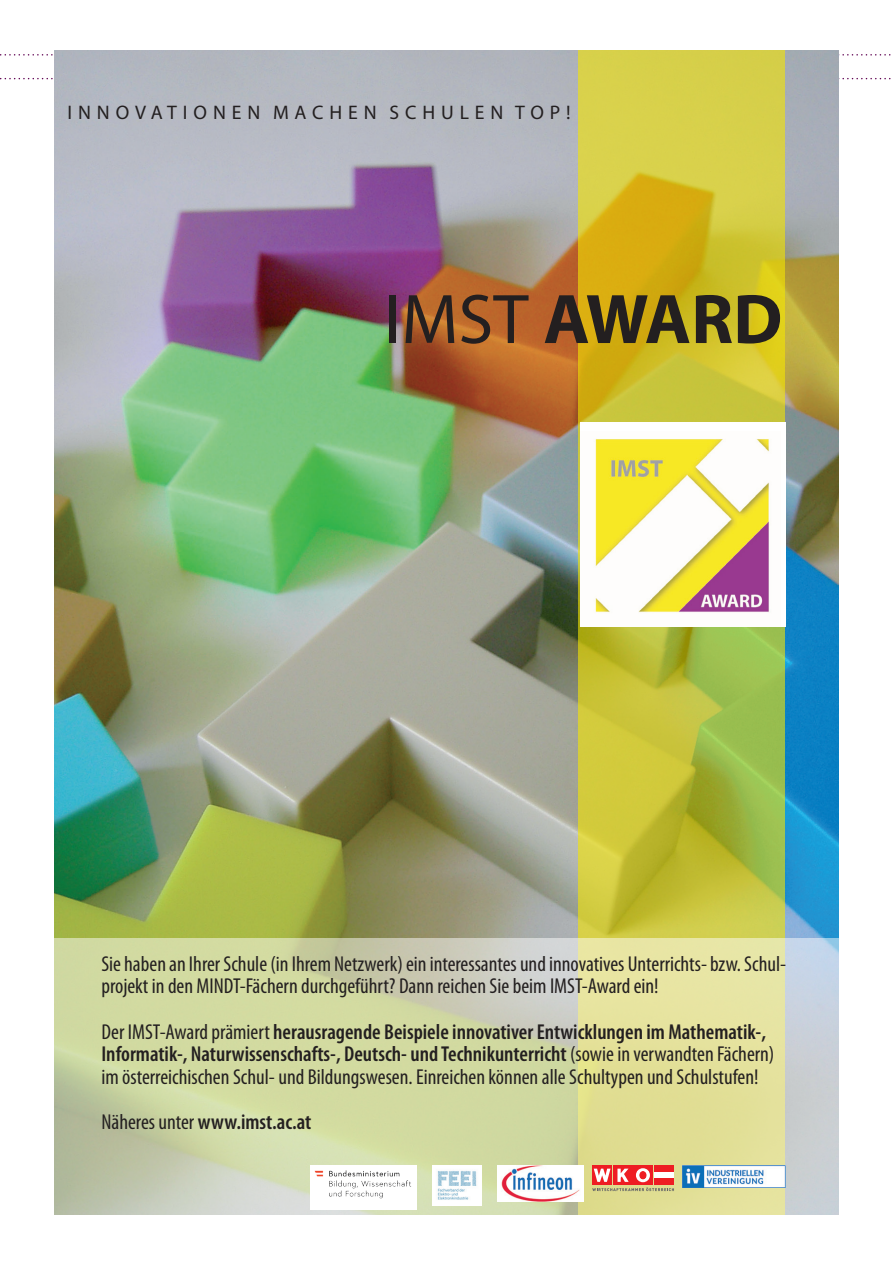
<style>
.page{position:relative;width:893px;height:1263px;background:#fff}
.page>*{position:absolute;margin:0;border:0;box-sizing:border-box;transform-origin:0 0}
.t1{font:700 70.8px "Myriad Pro";letter-spacing:-.025em;color:#231f20}
.t2{font:condensed 21.6px/22.6px "Myriad Pro";color:#231f20}
.t3{font:600 condensed 21.6px "Myriad Pro";color:#231f20}
.t4{font:19.65px "Myriad Pro";letter-spacing:.3em;color:#231f20}
.s1{font-weight:400}
.s2{font-weight:600}
</style>
<div class="page">
<svg style="left:0;top:78px;width:891px;height:1px"></svg>
<svg style="left:0;top:54px;width:891px;height:2px"></svg>
<img style="left:54px;top:50px;width:785px;height:888px">
<svg style="left:579px;top:50px;width:206px;height:888px;background:#c7c137"></svg>
<div style="left:581px;top:422px;width:205px;height:205px;background:#fff"></div>
<img style="left:595px;top:439px;width:175px;height:174px">
<svg style="left:54px;top:938px;width:785px;height:276px;background:#d3d7a7"></svg>
<img style="left:497px;top:1165px;width:86px;height:36px">
<div style="left:310px;top:1166px;width:106px;height:44px;background:#fff"></div>
<img style="left:314px;top:1170px;width:97px;height:29px">
<img style="left:432px;top:1166px;width:49px;height:39px">
<div style="left:633px;top:1166px;width:20px;height:19px;background:#ee1d23"></div>
<div style="left:613px;top:1166px;width:19px;height:19px;background:#ee1d23"></div>
<div style="left:592px;top:1166px;width:20px;height:19px;background:#ee1d23"></div>
<div style="left:655px;top:1166px;width:19px;height:6px;background:#ee1d23"></div>
<svg style="left:592px;top:1168px;width:82px;height:23px"></svg>
<div style="left:640px;top:1172px;width:6px;height:7px;background:#ee1d23;border-radius:50%"></div>
<div style="left:640px;top:1171px;width:6px;height:8px;border:1px solid #ee1d23;border-radius:50%"></div>
<img style="left:683px;top:1165px;width:102px;height:22px">
<p class="t4" style="left:67px;top:102px;width:505px">INNOVATIONEN MACHEN SCHULEN TOP!</p>
<h1 class="t1" style="left:385px;top:279px;width:399px"><span class="s1">IMST</span> AWARD</h1>
<p class="t2" style="left:101px;top:952px;width:686px">Sie haben an Ihrer Schule (in Ihrem Netzwerk) ein interessantes und innovatives Unterrichts- bzw. Schul&shy;projekt in den MINDT-Fächern durchgeführt? Dann reichen Sie beim IMST-Award ein!</p>
<p class="t2" style="left:101px;top:1020px;width:674px">Der IMST-Award prämiert <span class="s2">herausragende Beispiele innovativer Entwicklungen im Mathematik-,<br>Informatik-, Naturwissenschafts-, Deutsch- und Technikunterricht</span> (sowie in verwandten Fächern) im österreichischen Schul- und Bildungswesen. Einreichen können alle Schultypen und Schulstufen!</p>
<p class="t3" style="left:101px;top:1108px;width:211px"><span class="s1">Näheres unter</span> www.imst.ac.at</p>
</div>
